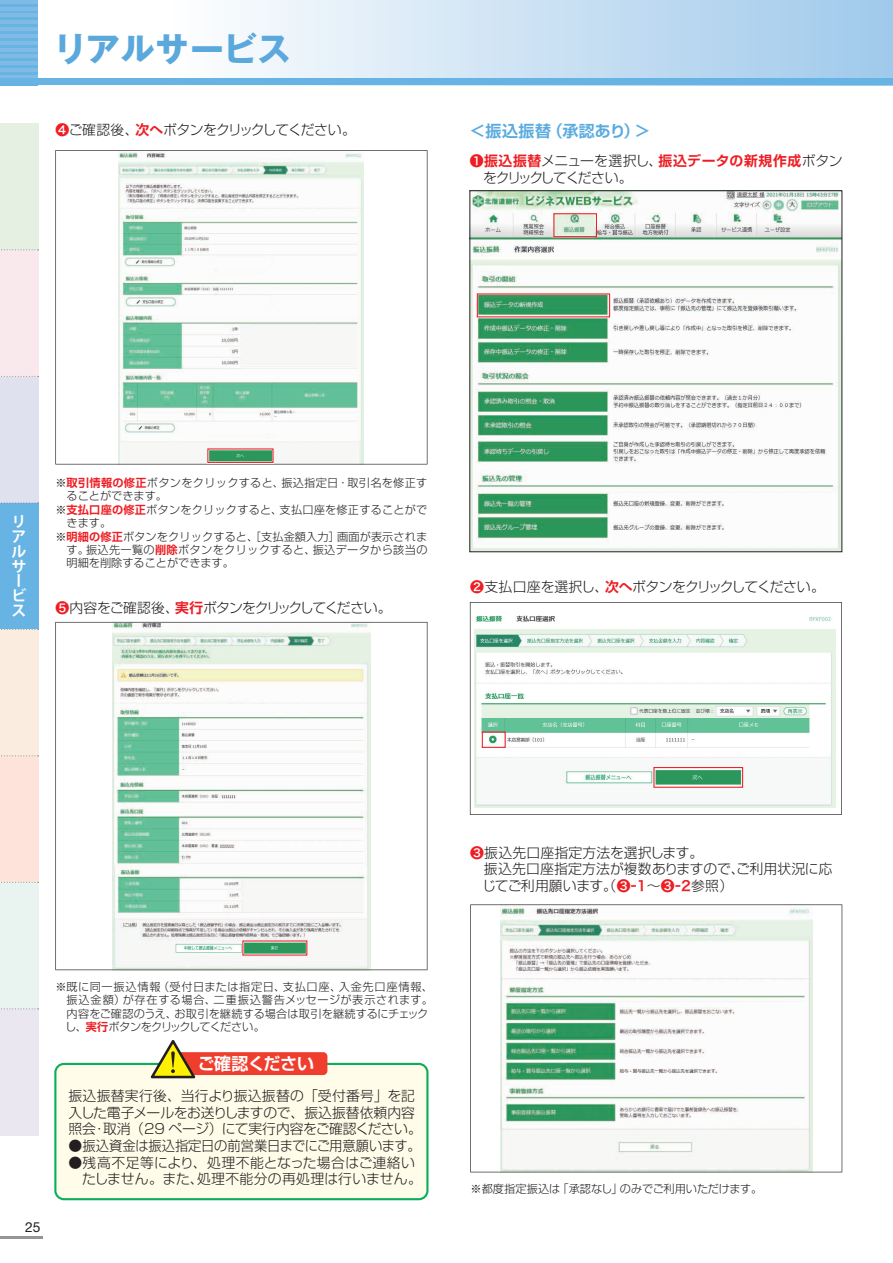
<style>
.page{position:relative;width:893px;height:1263px;background:#fff}
.page>*{position:absolute;margin:0;border:0;box-sizing:border-box;transform-origin:0 0}
.t1{font:700 34.05px "Gothic MB101 Pr 5";letter-spacing:.01em;color:#5ba8dc}
.t2{font:700 16.95px "Shin Go Pr 5 De";letter-spacing:-.02em;color:#fff}
.t3{font:700 15.9px "Shin Go Pr 5 De";letter-spacing:.035em;color:#5babdf}
.t4{font:700 14.85px/14.9px "Koz Go Pro";color:#fff}
.t5{font:300 13.8px/16.6px "Shin Go Pr 5";letter-spacing:-.015em;color:#231f20}
.t6{font:300 13.8px/16.6px "Shin Go Pr 5";letter-spacing:.01em;color:#231f20}
.t7{font:300 13.8px/16.6px "Shin Go Pr 5";letter-spacing:.025em;color:#231f20}
.t8{font:700 13.8px "Shin Go Pr 5 De";letter-spacing:.05em;color:#ee1d23}
.t9{font:300 13.8px "Shin Go Pr 5";letter-spacing:-.04em;color:#231f20}
.t10{font:300 13.8px "Shin Go Pr 5";letter-spacing:-.06em;color:#231f20}
.t11{font:300 13.8px "Shin Go Pr 5";letter-spacing:-.055em;color:#231f20}
.t12{font:300 13.8px "Shin Go Pr 5";letter-spacing:-.11em;color:#231f20}
.t13{font:13.8px "Helvetica Neue LT Std";color:#231f20}
.t14{font:300 11.1px/13.4px "Shin Go Pr 5";letter-spacing:.02em;color:#231f20}
.t15{font:300 11.1px "Shin Go Pr 5";letter-spacing:-.005em;color:#231f20}
.t16{font:300 11.1px "Shin Go Pr 5";color:#231f20}
.s1{font-family:"Hira Kaku Pro W6";font-weight:400;color:#ee1d23}
.s2{font-family:"Shin Go Pr 5 De";font-weight:700;color:#ee1d23}
.s3{font-family:"Hira Kaku Pro W6";font-weight:400}
.s4{font-family:"Shin Go Pr 5";font-weight:300;color:#231f20}
</style>
<div class="page">
<hr style="left:0;top:1236px;width:43px;height:2px;background:#939598">
<div style="left:0;top:756px;width:38px;height:126px;background:#fde3da"></div>
<div style="left:0;top:376px;width:38px;height:127px;background:#dfe2ee"></div>
<div style="left:0;top:123px;width:38px;height:127px;background:#e6f0e2"></div>
<div style="left:0;top:250px;width:38px;height:126px;background:#fae9ec"></div>
<div style="left:0;top:503px;width:38px;height:126px;background:#67b3e3"></div>
<div style="left:0;top:629px;width:38px;height:127px;background:#faede0"></div>
<svg style="left:0;top:376px;width:39px;height:1px"></svg>
<svg style="left:1px;top:249px;width:38px;height:1px"></svg>
<svg style="left:1px;top:629px;width:38px;height:1px"></svg>
<svg style="left:1px;top:755px;width:38px;height:1px"></svg>
<div style="left:0;top:882px;width:38px;height:127px;background:#e9f3ef"></div>
<div style="left:0;top:1009px;width:38px;height:126px;background:#ebe7f0"></div>
<svg style="left:1px;top:502px;width:38px;height:1px"></svg>
<svg style="left:1px;top:882px;width:38px;height:1px"></svg>
<svg style="left:1px;top:1008px;width:38px;height:1px"></svg>
<div style="left:38px;top:0;width:855px;height:85px;background:linear-gradient(to right,#fff,#9fc9eb)"></div>
<svg style="left:0;top:3px;width:38px;height:72px"></svg>
<svg style="left:0;top:75px;width:38px;height:4px"></svg>
<hr style="left:0;top:62px;width:38px;height:3px;background:#80bbe6">
<hr style="left:0;top:55px;width:38px;height:3px;background:#80bbe6">
<hr style="left:0;top:48px;width:38px;height:3px;background:#80bbe6">
<hr style="left:0;top:41px;width:38px;height:3px;background:#80bbe6">
<hr style="left:0;top:34px;width:38px;height:4px;background:#80bbe6">
<hr style="left:0;top:27px;width:38px;height:4px;background:#80bbe6">
<hr style="left:0;top:21px;width:38px;height:3px;background:#80bbe6">
<hr style="left:0;top:14px;width:38px;height:3px;background:#80bbe6">
<hr style="left:0;top:7px;width:38px;height:3px;background:#80bbe6">
<hr style="left:0;top:0;width:38px;height:3px;background:#80bbe6">
<hr style="left:0;top:68px;width:38px;height:4px;background:#80bbe6">
<hr style="left:38px;top:0;width:3px;height:85px;background:#fff">
<div style="left:0;top:79px;width:893px;height:6px;background:#67b3e3"></div>
<svg style="left:55px;top:150px;width:372px;height:314px"></svg>
<svg style="left:55px;top:622px;width:372px;height:348px"></svg>
<img style="left:471px;top:192px;width:369px;height:358px">
<div style="left:469px;top:190px;width:373px;height:362px;border:1px solid #231f20"></div>
<div style="left:553px;top:213px;width:44px;height:24px;border:1px solid #ee1d23"></div>
<svg style="left:470px;top:602px;width:372px;height:213px"></svg>
<svg style="left:470px;top:904px;width:372px;height:268px"></svg>
<div style="left:482px;top:731px;width:24px;height:17px;border:1px solid #ee1d23"></div>
<img style="left:175px;top:942px;width:133px;height:13px">
<img style="left:209px;top:450px;width:63px;height:11px">
<img style="left:565px;top:768px;width:176px;height:20px">
<div style="left:207px;top:448px;width:67px;height:15px;border:1px solid #ee1d23"></div>
<div style="left:653px;top:767px;width:90px;height:21px;border:1px solid #ee1d23"></div>
<div style="left:55px;top:1064px;width:372px;height:135px;background:#fffde9;border-radius:9px"></div>
<div style="left:54px;top:1063px;width:374px;height:137px;border:2px solid #0bae5a;border-radius:9px"></div>
<div style="left:166px;top:1052px;width:161px;height:23px;background:#ef3e2e;border-radius:4px"></div>
<svg style="left:148px;top:1040px;width:50px;height:39px"></svg>
<img style="left:124px;top:257px;width:147px;height:10px">
<img style="left:124px;top:296px;width:146px;height:11px">
<img style="left:124px;top:422px;width:166px;height:12px">
<h1 class="t1" style="left:54px;top:21px;width:239px">リアルサービス</h1>
<p class="t11" style="left:55px;top:119px;width:302px"><span class="s1">❹</span>ご確認後、<span class="s2">次へ</span>ボタンをクリックしてください。</p>
<h3 class="t3" style="left:470px;top:118px;width:182px">＜振込振替（承認あり）＞</h3>
<p class="t8" style="left:470px;top:150px;width:374px"><span class="s3">❶</span>振込振替<span class="s4">メニューを選択し、</span>振込データの新規作成<span class="s4">ボタン</span></p>
<p class="t12" style="left:483px;top:166px;width:151px">をクリックしてください。</p>
<h3 class="t4" style="left:12px;top:515px;width:16px">リアルサービス</h3>
<p class="t14" style="left:55px;top:475px;width:374px">※<span class="s2">取引情報の修正</span>ボタンをクリックすると、振込指定日・取引名を修正す</p>
<p class="t16" style="left:67px;top:487px;width:102px">ることができます。</p>
<p class="t14" style="left:55px;top:502px;width:374px">※<span class="s2">支払口座の修正</span>ボタンをクリックすると、支払口座を修正することがで</p>
<p class="t14" style="left:67px;top:515px;width:46px">きます。</p>
<p class="t14" style="left:55px;top:529px;width:373px">※<span class="s2">明細の修正</span>ボタンをクリックすると、［支払金額入力］画面が表示されま</p>
<p class="t14" style="left:67px;top:542px;width:362px">す。振込先一覧の<span class="s2">削除</span>ボタンをクリックすると、振込データから該当の</p>
<p class="t16" style="left:67px;top:554px;width:169px">明細を削除することができます。</p>
<p class="t10" style="left:55px;top:597px;width:338px"><span class="s1">❺</span>内容をご確認後、<span class="s2">実行</span>ボタンをクリックしてください。</p>
<p class="t9" style="left:470px;top:575px;width:356px"><span class="s1">❷</span>支払口座を選択し、<span class="s2">次へ</span>ボタンをクリックしてください。</p>
<p class="t13" style="left:25px;top:1219px;width:17px">25</p>
<p class="t14" style="left:65px;top:979px;width:369px;text-indent:-10px">※既に同一振込情報（受付日または指定日、支払口座、入金先口座情報、振込金額）が存在する場合、二重振込警告メッセージが表示されます。内容をご確認のうえ、お取引を継続する場合は取引を継続するにチェックし、<span class="s2">実行</span>ボタンをクリックしてください。</p>
<h2 class="t2" style="left:198px;top:1049px;width:118px">ご確認ください</h2>
<p class="t5" style="left:68px;top:1086px;width:355px">振込振替実行後、当行より振込振替の「受付番号」を記入した電子メールをお送りしますので、振込振替依頼内容照会・取消（29 ページ）にて実行内容をご確認ください。</p>
<p class="t5" style="left:68px;top:1136px;width:354px">●振込資金は振込指定日の前営業日までにご用意願います。</p>
<p class="t7" style="left:82px;top:1153px;width:341px;text-indent:-14px">●残高不足等により、処理不能となった場合はご連絡いたしません。また、処理不能分の再処理は行いません。</p>
<p class="t6" style="left:482px;top:843px;width:352px;text-indent:-12px"><span class="s1">❸</span>振込先口座指定方法を選択します。<br>振込先口座指定方法が複数ありますので、ご利用状況に応じてご利用願います。（<span class="s1">❸-1</span>～<span class="s1">❸-2</span>参照）</p>
<p class="t15" style="left:470px;top:1179px;width:293px">※都度指定振込は「承認なし」のみでご利用いただけます。</p>
</div>
